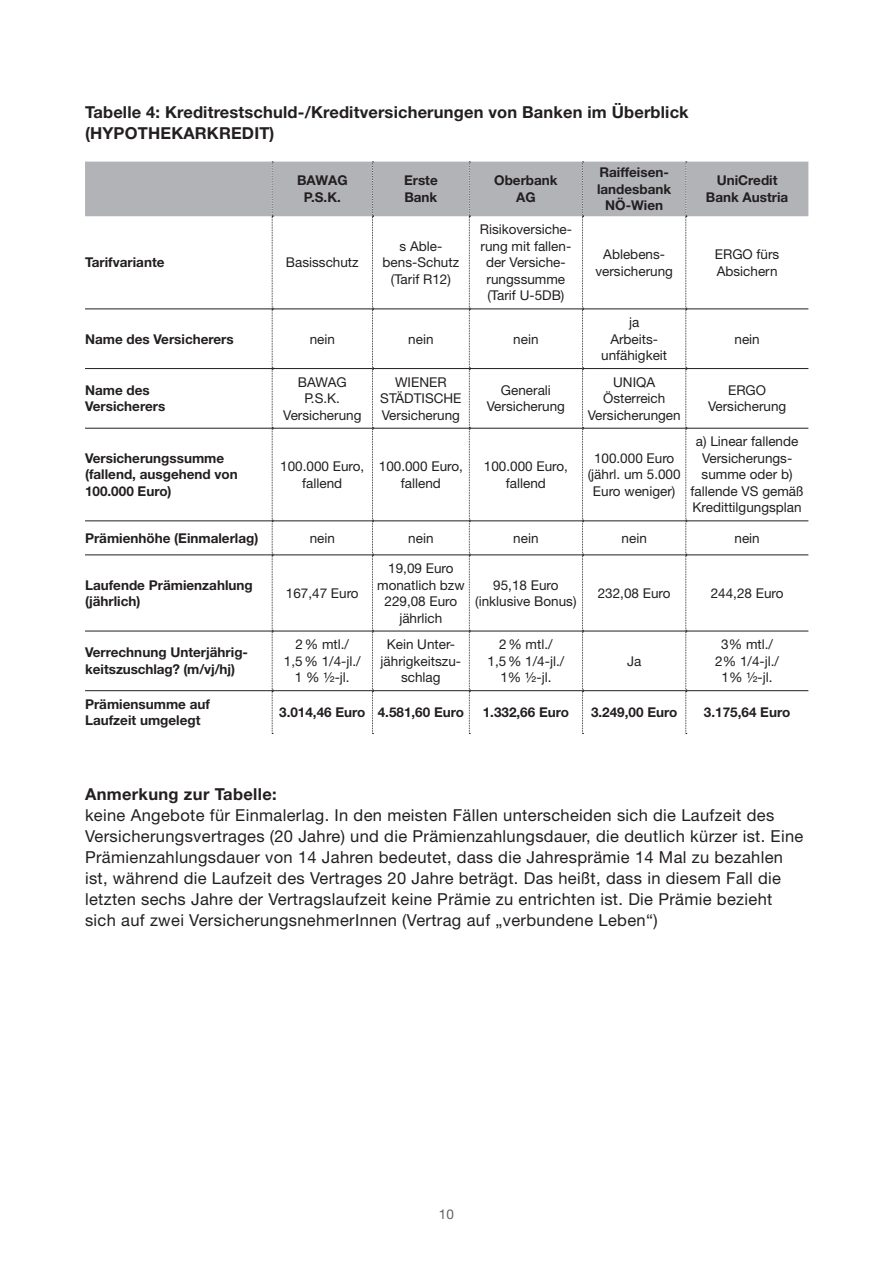
<style>
.page{position:relative;width:893px;height:1263px;background:#fff}
.page>*{position:absolute;margin:0;border:0;box-sizing:border-box;transform-origin:0 0}
.t1{font:16.5px/21px "Helvetica Neue LT Std";letter-spacing:.02em;color:#231f20}
.t2{font:700 16.5px "Helvetica Neue LT Std";letter-spacing:.01em;color:#231f20}
.t3{font:13.5px/16.5px "Helvetica Neue LT Std";color:#231f20;text-align:center}
.t4{font:700 13.5px/16.5px "Helvetica Neue LT Std";color:#231f20}
.t5{font:13.5px "Helvetica Neue LT Std";color:#636366}
</style>
<div class="page">
<svg style="left:85px;top:162px;width:723px;height:572px"></svg>
<hr style="left:85px;top:308px;width:187px;height:1px;background:#231f20">
<hr style="left:272px;top:308px;width:100px;height:1px;background:#231f20">
<hr style="left:372px;top:308px;width:97px;height:1px;background:#231f20">
<hr style="left:469px;top:308px;width:114px;height:1px;background:#231f20">
<hr style="left:583px;top:308px;width:103px;height:1px;background:#231f20">
<hr style="left:686px;top:308px;width:122px;height:1px;background:#231f20">
<hr style="left:85px;top:368px;width:187px;height:1px;background:#231f20">
<hr style="left:272px;top:368px;width:100px;height:1px;background:#231f20">
<hr style="left:372px;top:368px;width:97px;height:1px;background:#231f20">
<hr style="left:469px;top:368px;width:114px;height:1px;background:#231f20">
<hr style="left:583px;top:368px;width:103px;height:1px;background:#231f20">
<hr style="left:686px;top:368px;width:122px;height:1px;background:#231f20">
<hr style="left:85px;top:428px;width:187px;height:1px;background:#231f20">
<hr style="left:272px;top:428px;width:100px;height:1px;background:#231f20">
<hr style="left:372px;top:428px;width:97px;height:1px;background:#231f20">
<hr style="left:469px;top:428px;width:114px;height:1px;background:#231f20">
<hr style="left:583px;top:428px;width:103px;height:1px;background:#231f20">
<hr style="left:686px;top:428px;width:122px;height:1px;background:#231f20">
<hr style="left:85px;top:520px;width:187px;height:1px;background:#231f20">
<hr style="left:272px;top:520px;width:100px;height:1px;background:#231f20">
<hr style="left:372px;top:520px;width:97px;height:1px;background:#231f20">
<hr style="left:469px;top:520px;width:114px;height:1px;background:#231f20">
<hr style="left:583px;top:520px;width:103px;height:1px;background:#231f20">
<hr style="left:686px;top:520px;width:122px;height:1px;background:#231f20">
<hr style="left:85px;top:554px;width:187px;height:1px;background:#231f20">
<hr style="left:272px;top:554px;width:100px;height:1px;background:#231f20">
<hr style="left:372px;top:554px;width:97px;height:1px;background:#231f20">
<hr style="left:469px;top:554px;width:114px;height:1px;background:#231f20">
<hr style="left:583px;top:554px;width:103px;height:1px;background:#231f20">
<hr style="left:686px;top:554px;width:122px;height:1px;background:#231f20">
<hr style="left:85px;top:631px;width:187px;height:1px;background:#231f20">
<hr style="left:272px;top:631px;width:100px;height:1px;background:#231f20">
<hr style="left:372px;top:631px;width:97px;height:1px;background:#231f20">
<hr style="left:469px;top:631px;width:114px;height:1px;background:#231f20">
<hr style="left:583px;top:631px;width:103px;height:1px;background:#231f20">
<hr style="left:686px;top:631px;width:122px;height:1px;background:#231f20">
<hr style="left:85px;top:690px;width:187px;height:1px;background:#231f20">
<hr style="left:272px;top:690px;width:100px;height:1px;background:#231f20">
<hr style="left:372px;top:690px;width:97px;height:1px;background:#231f20">
<hr style="left:469px;top:690px;width:114px;height:1px;background:#231f20">
<hr style="left:583px;top:690px;width:103px;height:1px;background:#231f20">
<hr style="left:686px;top:690px;width:122px;height:1px;background:#231f20">
<p class="t2" style="left:85px;top:102px;width:605px">Tabelle 4: Kreditrestschuld-/Kreditversicherungen von Banken im Überblick</p>
<p class="t2" style="left:85px;top:123px;width:191px">(HYPOTHEKARKREDIT)</p>
<p class="t4" style="left:297px;top:172px;width:52px">BAWAG</p>
<p class="t4" style="left:304px;top:189px;width:39px">P.S.K.</p>
<p class="t4" style="left:85px;top:254px;width:81px">Tarifvariante</p>
<p class="t3" style="left:286px;top:254px;width:74px">Basisschutz</p>
<p class="t4" style="left:404px;top:172px;width:35px">Erste</p>
<p class="t4" style="left:404px;top:189px;width:35px">Bank</p>
<p class="t3" style="left:383px;top:238px;width:78px">s Able&shy;bens-Schutz (Tarif R12)</p>
<p class="t4" style="left:494px;top:172px;width:65px">Oberbank</p>
<p class="t4" style="left:516px;top:189px;width:21px">AG</p>
<p class="t3" style="left:480px;top:221px;width:94px">Risikoversiche&shy;rung mit fallen&shy;der Versiche&shy;rungssumme</p>
<p class="t3" style="left:487px;top:287px;width:78px">(Tarif U-5DB)</p>
<p class="t4" style="left:85px;top:330px;width:150px">Name des Versicherers</p>
<p class="t3" style="left:310px;top:330px;width:27px">nein</p>
<p class="t3" style="left:408px;top:330px;width:27px">nein</p>
<p class="t3" style="left:513px;top:330px;width:27px">nein</p>
<p class="t4" style="left:85px;top:382px;width:66px">Name des</p>
<p class="t4" style="left:85px;top:398px;width:82px">Versicherers</p>
<p class="t3" style="left:298px;top:373px;width:50px">BAWAG</p>
<p class="t3" style="left:305px;top:390px;width:37px">P.S.K.</p>
<p class="t3" style="left:283px;top:406px;width:80px">Versicherung</p>
<p class="t3" style="left:380px;top:373px;width:83px">WIENER<br>STÄDTISCHE</p>
<p class="t3" style="left:382px;top:406px;width:80px">Versicherung</p>
<p class="t4" style="left:85px;top:449px;width:154px">Versicherungssumme (fallend, ausgehend von<br>100.000 Euro)</p>
<p class="t3" style="left:280px;top:458px;width:86px">100.000 Euro, fallend</p>
<p class="t3" style="left:379px;top:458px;width:86px">100.000 Euro,</p>
<p class="t3" style="left:401px;top:474px;width:42px">fallend</p>
<p class="t3" style="left:501px;top:382px;width:51px">Generali</p>
<p class="t3" style="left:487px;top:398px;width:80px">Versicherung</p>
<p class="t3" style="left:484px;top:458px;width:86px">100.000 Euro,</p>
<p class="t3" style="left:506px;top:474px;width:42px">fallend</p>
<p class="t4" style="left:597px;top:164px;width:76px;text-align:center">Raiffeisen&shy;landesbank<br>NÖ-Wien</p>
<p class="t4" style="left:717px;top:172px;width:62px">UniCredit</p>
<p class="t4" style="left:706px;top:189px;width:84px">Bank Austria</p>
<p class="t3" style="left:603px;top:246px;width:63px">Ablebens-</p>
<p class="t3" style="left:595px;top:262px;width:79px">versicherung</p>
<p class="t3" style="left:715px;top:246px;width:66px">ERGO fürs</p>
<p class="t3" style="left:717px;top:262px;width:62px">Absichern</p>
<p class="t3" style="left:629px;top:314px;width:12px">ja</p>
<p class="t3" style="left:610px;top:330px;width:49px">Arbeits-</p>
<p class="t3" style="left:601px;top:347px;width:68px">unfähigkeit</p>
<p class="t3" style="left:613px;top:373px;width:43px">UNIQA</p>
<p class="t3" style="left:603px;top:390px;width:64px">Österreich</p>
<p class="t3" style="left:588px;top:406px;width:95px">Versicherungen</p>
<p class="t3" style="left:594px;top:450px;width:82px">100.000 Euro</p>
<p class="t3" style="left:588px;top:466px;width:94px">(jährl. um 5.000<br>Euro weniger)</p>
<p class="t3" style="left:734px;top:330px;width:27px">nein</p>
<p class="t3" style="left:728px;top:382px;width:40px">ERGO</p>
<p class="t3" style="left:708px;top:398px;width:80px">Versicherung</p>
<p class="t3" style="left:691px;top:433px;width:115px">a) Linear fallende<br>Versicherungs&shy;summe oder b) fallende VS gemäß<br>Kredittilgungsplan</p>
<p class="t4" style="left:85px;top:529px;width:175px">Prämienhöhe (Einmalerlag)</p>
<p class="t3" style="left:310px;top:529px;width:27px">nein</p>
<p class="t3" style="left:408px;top:529px;width:27px">nein</p>
<p class="t3" style="left:513px;top:529px;width:27px">nein</p>
<p class="t3" style="left:622px;top:529px;width:27px">nein</p>
<p class="t3" style="left:734px;top:529px;width:27px">nein</p>
<p class="t4" style="left:85px;top:576px;width:169px">Laufende Prämienzahlung</p>
<p class="t4" style="left:85px;top:593px;width:57px">(jährlich)</p>
<p class="t3" style="left:377px;top:560px;width:89px">19,09 Euro monatlich bzw<br>229,08 Euro</p>
<p class="t3" style="left:399px;top:609px;width:44px">jährlich</p>
<p class="t3" style="left:493px;top:576px;width:67px">95,18 Euro</p>
<p class="t3" style="left:475px;top:593px;width:103px">(inklusive Bonus)</p>
<p class="t3" style="left:286px;top:584px;width:74px">167,47 Euro</p>
<p class="t3" style="left:598px;top:584px;width:74px">232,08 Euro</p>
<p class="t3" style="left:711px;top:584px;width:74px">244,28 Euro</p>
<p class="t4" style="left:85px;top:644px;width:165px">Verrechnung Unterjährig&shy;keitszuschlag? (m/vj/hj)</p>
<p class="t4" style="left:85px;top:695px;width:126px">Prämiensumme auf</p>
<p class="t4" style="left:85px;top:712px;width:117px">Laufzeit umgelegt</p>
<p class="t3" style="left:296px;top:636px;width:55px">2% mtl./</p>
<p class="t3" style="left:284px;top:652px;width:78px">1,5% 1/4-jl./</p>
<p class="t3" style="left:295px;top:669px;width:56px">1 % ½-jl.</p>
<p class="t3" style="left:381px;top:636px;width:82px">Kein Unter&shy;jährigkeitszu&shy;schlag</p>
<p class="t3" style="left:499px;top:636px;width:55px">2% mtl./</p>
<p class="t3" style="left:488px;top:652px;width:78px">1,5% 1/4-jl./</p>
<p class="t3" style="left:500px;top:669px;width:53px">1% ½-jl.</p>
<p class="t3" style="left:627px;top:652px;width:16px">Ja</p>
<p class="t3" style="left:721px;top:636px;width:53px">3% mtl./</p>
<p class="t3" style="left:715px;top:652px;width:65px">2% 1/4-jl./</p>
<p class="t3" style="left:722px;top:669px;width:53px">1% ½-jl.</p>
<p class="t4" style="left:279px;top:704px;width:88px">3.014,46 Euro</p>
<p class="t4" style="left:378px;top:704px;width:88px">4.581,60 Euro</p>
<p class="t4" style="left:483px;top:704px;width:88px">1.332,66 Euro</p>
<p class="t4" style="left:591px;top:704px;width:88px">3.249,00 Euro</p>
<p class="t4" style="left:704px;top:704px;width:88px">3.175,64 Euro</p>
<p class="t2" style="left:85px;top:783px;width:193px">Anmerkung zur Tabelle:</p>
<p class="t1" style="left:85px;top:804px;width:720px">keine Angebote für Einmalerlag. In den meisten Fällen unterscheiden sich die Laufzeit des Versicherungsvertrages (20 Jahre) und die Prämienzahlungsdauer, die deutlich kürzer ist. Eine Prämienzahlungsdauer von 14 Jahren bedeutet, dass die Jahresprämie 14 Mal zu bezahlen ist, während die Laufzeit des Vertrages 20 Jahre beträgt. Das heißt, dass in diesem Fall die letzten sechs Jahre der Vertragslaufzeit keine Prämie zu entrichten ist. Die Prämie bezieht sich auf zwei VersicherungsnehmerInnen (Vertrag auf „verbundene Leben“)</p>
<p class="t5" style="left:439px;top:1206px;width:17px">10</p>
</div>
